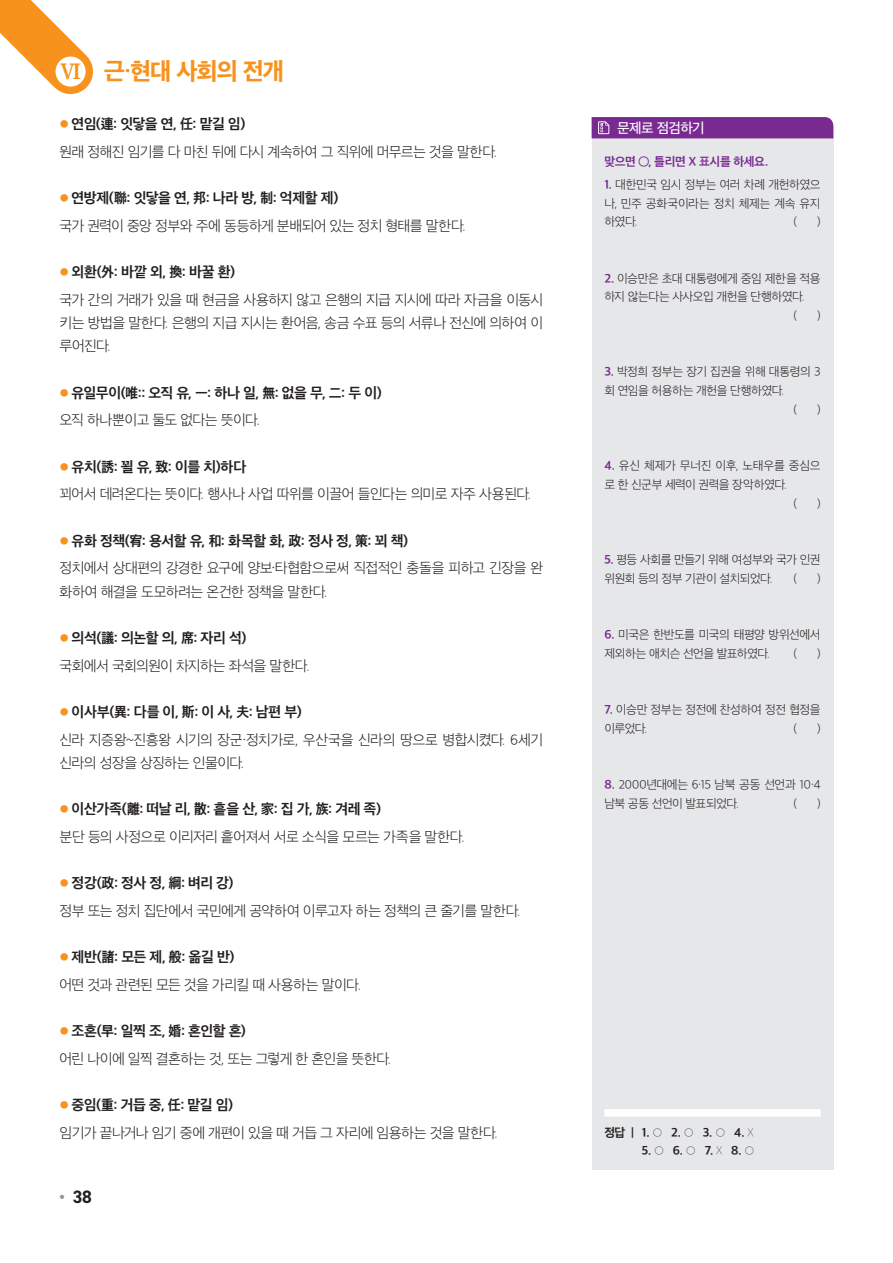
<style>
.page{position:relative;width:893px;height:1263px;background:#fff}
.page>*{position:absolute;margin:0;border:0;box-sizing:border-box;transform-origin:0 0}
.t1{font:23.1px "SD Gothic Neoa h Ex Bd";letter-spacing:-.055em;color:#f7931d}
.t2{font:700 18px "DIN2014";color:#231f20}
.t3{font:13.95px/23.2px "SD Gothic Neoa b Ult Lt";letter-spacing:-.045em;color:#231f20}
.t4{font:13.95px "SD Gothic Neoa g Bd";letter-spacing:-.03em;color:#231f20}
.t5{font:13.65px "SD Gothic Neoa e Md";letter-spacing:-.045em;color:#fff}
.t6{font:11.7px/18.8px "SD Gothic Neoa b Ult Lt";letter-spacing:-.04em;color:#231f20}
.t7{font:11.7px "SD Gothic Neoa g Bd";color:#231f20}
.t8{font:11.7px "SD Gothic Neoa b Ult Lt";letter-spacing:-.02em;color:#231f20}
.t9{font:11.7px "SD Gothic Neoa g Bd";letter-spacing:-.025em;color:#792a91}
.s1{font-family:"SD Myeongjo Neoa f Bd"}
.s2{font-family:"SD Gothic Neoa b Ult Lt";font-size:10.5px;color:#f7931d}
.s3{font-family:"SD Gothic Neoa a Th"}
.s4{color:#939598}
.s5{font-family:"SD Gothic Neoa g Bd";color:#792a91}
</style>
<div class="page">
<svg style="left:0;top:0;width:93px;height:94px"></svg>
<div style="left:56px;top:57px;width:30px;height:30px;background:#fff;border-radius:50%"></div>
<div style="left:592px;top:138px;width:241px;height:1031px;background:#e6e7e9"></div>
<svg style="left:592px;top:117px;width:241px;height:21px;background:#7b2d92"></svg>
<div style="left:604px;top:1109px;width:217px;height:8px;background:#fff"></div>
<h1 class="t1" style="left:60px;top:60px;width:226px"><span class="s1">Ⅵ</span> 근·현대 사회의 전개</h1>
<p class="t4" style="left:60px;top:117px;width:187px"><span class="s2">●</span> 연임(連: 잇닿을 연, 任: 맡길 임)</p>
<p class="t5" style="left:617px;top:121px;width:89px">문제로 점검하기</p>
<p class="t3" style="left:60px;top:140px;width:439px">원래 정해진 임기를 다 마친 뒤에 다시 계속하여 그 직위에 머무르는 것을 말한다.</p>
<p class="t4" style="left:60px;top:191px;width:280px"><span class="s2">●</span> 연방제(聯: 잇닿을 연, 邦: 나라 방, 制: 억제할 제)</p>
<p class="t3" style="left:60px;top:214px;width:408px">국가 권력이 중앙 정부와 주에 동등하게 분배되어 있는 정치 형태를 말한다.</p>
<p class="t4" style="left:60px;top:265px;width:177px"><span class="s2">●</span> 외환(外: 바깥 외, 換: 바꿀 환)</p>
<p class="t3" style="left:60px;top:288px;width:485px;text-align:justify">국가 간의 거래가 있을 때 현금을 사용하지 않고 은행의 지급 지시에 따라 자금을 이동시 키는 방법을 말한다. 은행의 지급 지시는 환어음, 송금 수표 등의 서류나 전신에 의하여 이 루어진다.</p>
<p class="t4" style="left:60px;top:386px;width:324px"><span class="s2">●</span> 유일무이(唯:: 오직 유, 一: 하나 일, 無: 없을 무, 二: 두 이)</p>
<p class="t3" style="left:60px;top:408px;width:202px">오직 하나뿐이고 둘도 없다는 뜻이다.</p>
<p class="t4" style="left:60px;top:460px;width:188px"><span class="s2">●</span> 유치(誘: 꾈 유, 致: 이를 치)하다</p>
<p class="t3" style="left:60px;top:482px;width:473px">꾀어서 데려온다는 뜻이다. 행사나 사업 따위를 이끌어 들인다는 의미로 자주 사용된다.</p>
<p class="t4" style="left:60px;top:534px;width:350px"><span class="s2">●</span> 유화 정책(宥: 용서할 유, 和: 화목할 화, 政: 정사 정, 策: 꾀 책)</p>
<p class="t3" style="left:60px;top:556px;width:485px">정치에서 상대편의 강경한 요구에 양보·타협함으로써 직접적인 충돌을 피하고 긴장을 완 화하여 해결을 도모하려는 온건한 정책을 말한다.</p>
<p class="t4" style="left:60px;top:631px;width:188px"><span class="s2">●</span> 의석(議: 의논할 의, 席: 자리 석)</p>
<p class="t3" style="left:60px;top:654px;width:252px">국회에서 국회의원이 차지하는 좌석을 말한다.</p>
<p class="t4" style="left:60px;top:705px;width:244px"><span class="s2">●</span> 이사부(異: 다를 이, 斯: 이 사, 夫: 남편 부)</p>
<p class="t3" style="left:60px;top:728px;width:485px">신라 지증왕~진흥왕 시기의 장군·정치가로, 우산국을 신라의 땅으로 병합시켰다. 6세기 신라의 성장을 상징하는 인물이다.</p>
<p class="t4" style="left:60px;top:802px;width:323px"><span class="s2">●</span> 이산가족(離: 떠날 리, 散: 흩을 산, 家: 집 가, 族: 겨레 족)</p>
<p class="t3" style="left:60px;top:825px;width:407px">분단 등의 사정으로 이리저리 흩어져서 서로 소식을 모르는 가족을 말한다.</p>
<p class="t4" style="left:60px;top:876px;width:176px"><span class="s2">●</span> 정강(政: 정사 정, 綱: 벼리 강)</p>
<p class="t3" style="left:60px;top:899px;width:462px">정부 또는 정치 집단에서 국민에게 공약하여 이루고자 하는 정책의 큰 줄기를 말한다.</p>
<p class="t4" style="left:60px;top:950px;width:176px"><span class="s2">●</span> 제반(諸: 모든 제, 般: 옮길 반)</p>
<p class="t3" style="left:60px;top:973px;width:303px">어떤 것과 관련된 모든 것을 가리킬 때 사용하는 말이다.</p>
<p class="t4" style="left:60px;top:1024px;width:188px"><span class="s2">●</span> 조혼(早: 일찍 조, 婚: 혼인할 혼)</p>
<p class="t3" style="left:60px;top:1047px;width:333px">어린 나이에 일찍 결혼하는 것, 또는 그렇게 한 혼인을 뜻한다.</p>
<p class="t4" style="left:60px;top:1098px;width:175px"><span class="s2">●</span> 중임(重: 거듭 중, 任: 맡길 임)</p>
<p class="t3" style="left:60px;top:1121px;width:440px">임기가 끝나거나 임기 중에 개편이 있을 때 거듭 그 자리에 임용하는 것을 말한다.</p>
<p class="t7" style="left:604px;top:1126px;width:151px">정답 | 1. <span class="s3">○</span> 2. <span class="s3">○</span> 3. <span class="s3">○</span> 4. <span class="s3">X</span></p>
<p class="t7" style="left:642px;top:1145px;width:115px">5. <span class="s3">○</span> 6. <span class="s3">○</span> 7. <span class="s3">X</span> 8. <span class="s3">○</span></p>
<p class="t2" style="left:60px;top:1184px;width:34px"><span class="s4">•</span> 38</p>
<p class="t9" style="left:604px;top:155px;width:165px">맞으면 ◯, 틀리면 X 표시를 하세요.</p>
<p class="t6" style="left:604px;top:175px;width:218px;text-align:justify"><span class="s5">1.</span> 대한민국 임시 정부는 여러 차례 개헌하였으 나, 민주 공화국이라는 정치 체제는 계속 유지 하였다.</p>
<p class="t6" style="left:793px;top:212px;width:5px">(</p>
<p class="t6" style="left:817px;top:212px;width:5px">)</p>
<p class="t6" style="left:604px;top:269px;width:218px"><span class="s5">2.</span> 이승만은 초대 대통령에게 중임 제한을 적용</p>
<p class="t6" style="left:604px;top:287px;width:202px">하지 않는다는 사사오입 개헌을 단행하였다.</p>
<p class="t6" style="left:793px;top:306px;width:5px">(</p>
<p class="t6" style="left:817px;top:306px;width:5px">)</p>
<p class="t6" style="left:604px;top:362px;width:218px"><span class="s5">3.</span> 박정희 정부는 장기 집권을 위해 대통령의 3</p>
<p class="t6" style="left:604px;top:381px;width:182px">회 연임을 허용하는 개헌을 단행하였다.</p>
<p class="t6" style="left:793px;top:400px;width:5px">(</p>
<p class="t6" style="left:817px;top:400px;width:5px">)</p>
<p class="t8" style="left:604px;top:460px;width:218px"><span class="s5">4.</span> 유신 체제가 무너진 이후, 노태우를 중심으</p>
<p class="t6" style="left:604px;top:475px;width:184px">로 한 신군부 세력이 권력을 장악하였다.</p>
<p class="t6" style="left:793px;top:494px;width:5px">(</p>
<p class="t6" style="left:817px;top:494px;width:5px">)</p>
<p class="t6" style="left:604px;top:550px;width:218px"><span class="s5">5.</span> 평등 사회를 만들기 위해 여성부와 국가 인권 위원회 등의 정부 기관이 설치되었다.</p>
<p class="t6" style="left:793px;top:569px;width:5px">(</p>
<p class="t6" style="left:817px;top:569px;width:5px">)</p>
<p class="t6" style="left:604px;top:625px;width:218px"><span class="s5">6.</span> 미국은 한반도를 미국의 태평양 방위선에서 제외하는 애치슨 선언을 발표하였다.</p>
<p class="t6" style="left:793px;top:644px;width:5px">(</p>
<p class="t6" style="left:817px;top:644px;width:5px">)</p>
<p class="t6" style="left:604px;top:700px;width:218px"><span class="s5">7.</span> 이승만 정부는 정전에 찬성하여 정전 협정을 이루었다.</p>
<p class="t6" style="left:793px;top:719px;width:5px">(</p>
<p class="t6" style="left:817px;top:719px;width:5px">)</p>
<p class="t6" style="left:604px;top:775px;width:218px"><span class="s5">8.</span> 2000년대에는 6·15 남북 공동 선언과 10·4 남북 공동 선언이 발표되었다.</p>
<p class="t6" style="left:793px;top:794px;width:5px">(</p>
<p class="t6" style="left:817px;top:794px;width:5px">)</p>
</div>
